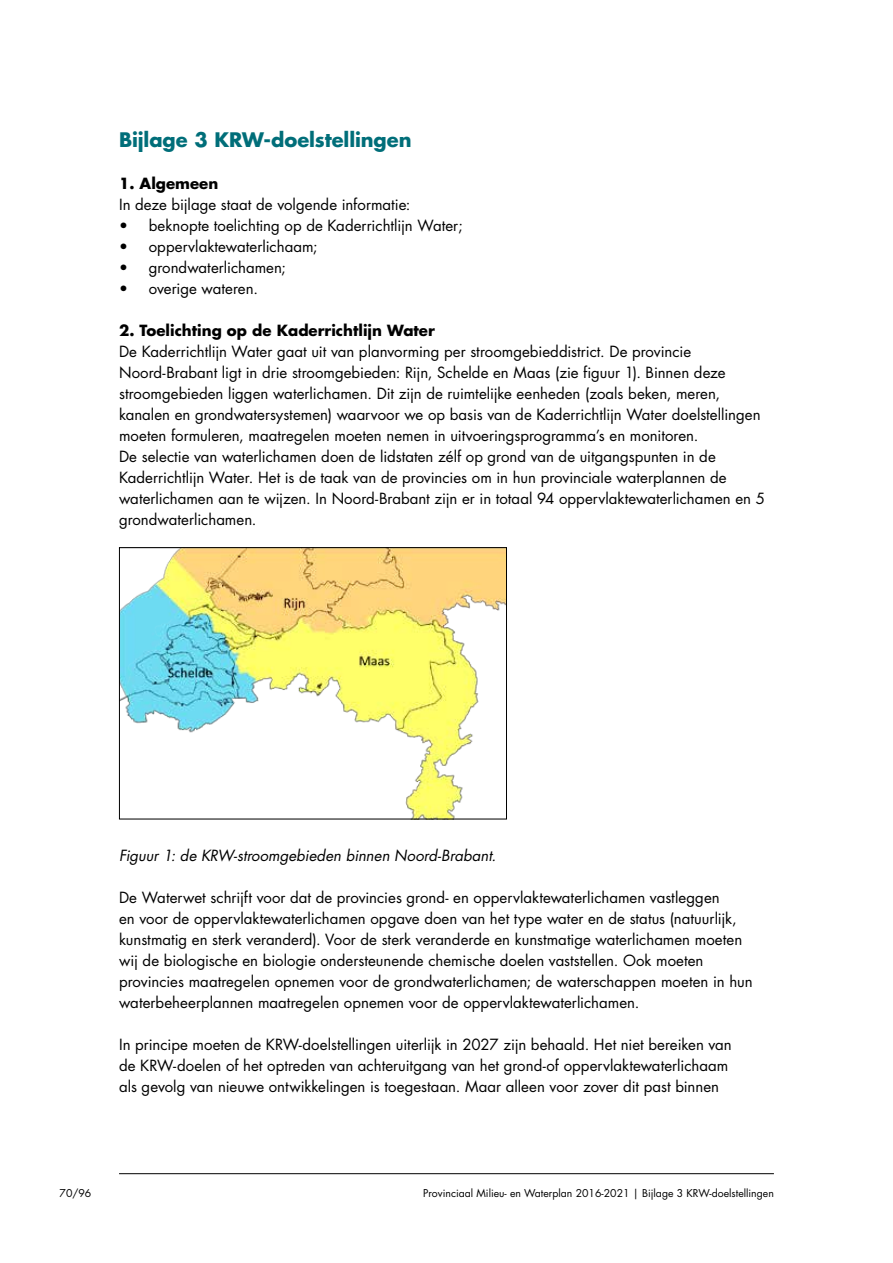
<style>
.page{position:relative;width:893px;height:1263px;background:#fff}
.page>*{position:absolute;margin:0;border:0;box-sizing:border-box;transform-origin:0 0}
.t1{font:700 19.5px "Futura Std";letter-spacing:-.005em;color:#006e79}
.t2{font:15px/21px "Futura Std";color:#000}
.t3{font:italic 15px "Futura Std";color:#000}
.t4{font:700 15px "Futura Std";color:#000}
.t5{font:10.5px "Futura Std";color:#000}
</style>
<div class="page">
<hr style="left:119px;top:1173px;width:655px;height:1px;background:#000">
<img style="left:121px;top:549px;width:384px;height:268px">
<div style="left:119px;top:547px;width:388px;height:272px;border:1px solid #000"></div>
<h1 class="t1" style="left:119px;top:127px;width:294px">Bijlage 3 KRW-doelstellingen</h1>
<p class="t4" style="left:119px;top:174px;width:101px">1. Algemeen</p>
<p class="t2" style="left:119px;top:194px;width:293px">In deze bijlage staat de volgende informatie:</p>
<p class="t2" style="left:119px;top:215px;width:345px">• beknopte toelichting op de Kaderrichtlijn Water;</p>
<p class="t2" style="left:119px;top:236px;width:200px">• oppervlaktewaterlichaam;</p>
<p class="t2" style="left:119px;top:257px;width:168px">• grondwaterlichamen;</p>
<p class="t2" style="left:119px;top:278px;width:140px">• overige wateren.</p>
<p class="t4" style="left:119px;top:321px;width:317px">2. Toelichting op de Kaderrichtlijn Water</p>
<p class="t2" style="left:119px;top:341px;width:647px">De Kaderrichtlijn Water gaat uit van planvorming per stroomgebieddistrict. De provincie Noord-Brabant ligt in drie stroomgebieden: Rijn, Schelde en Maas (zie figuur 1). Binnen deze stroomgebieden liggen waterlichamen. Dit zijn de ruimtelijke eenheden (zoals beken, meren, kanalen en grondwatersystemen) waarvoor we op basis van de Kaderrichtlijn Water doelstellingen moeten formuleren, maatregelen moeten nemen in uitvoeringsprogramma’s en monitoren.<br>De selectie van waterlichamen doen de lidstaten zélf op grond van de uitgangspunten in de Kaderrichtlijn Water. Het is de taak van de provincies om in hun provinciale waterplannen de waterlichamen aan te wijzen. In Noord-Brabant zijn er in totaal 94 oppervlaktewaterlichamen en 5 grondwaterlichamen.</p>
<p class="t3" style="left:119px;top:846px;width:379px">Figuur 1: de KRW-stroomgebieden binnen Noord-Brabant.</p>
<p class="t2" style="left:119px;top:887px;width:635px">De Waterwet schrijft voor dat de provincies grond- en oppervlaktewaterlichamen vastleggen<br>en voor de oppervlaktewaterlichamen opgave doen van het type water en de status (natuurlijk, kunstmatig en sterk veranderd). Voor de sterk veranderde en kunstmatige waterlichamen moeten wij de biologische en biologie ondersteunende chemische doelen vaststellen. Ook moeten provincies maatregelen opnemen voor de grondwaterlichamen; de waterschappen moeten in hun waterbeheerplannen maatregelen opnemen voor de oppervlaktewaterlichamen.</p>
<p class="t2" style="left:119px;top:1034px;width:614px">In principe moeten de KRW-doelstellingen uiterlijk in 2027 zijn behaald. Het niet bereiken van de KRW-doelen of het optreden van achteruitgang van het grond-of oppervlaktewaterlichaam als gevolg van nieuwe ontwikkelingen is toegestaan. Maar alleen voor zover dit past binnen</p>
<p class="t5" style="left:60px;top:1187px;width:33px">70/96</p>
<p class="t5" style="left:423px;top:1187px;width:352px">Provinciaal Milieu- en Waterplan 2016-2021 | Bijlage 3 KRW-doelstellingen</p>
</div>
